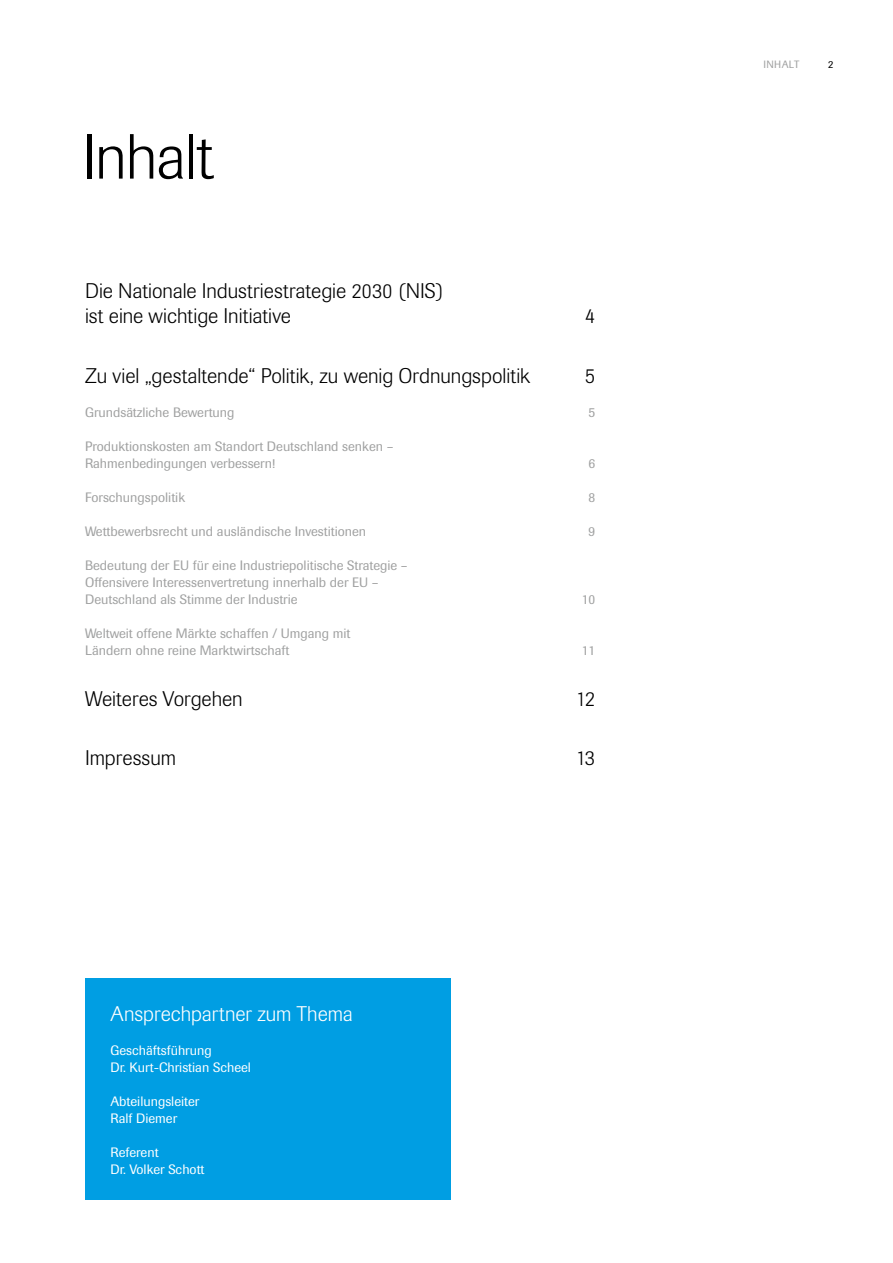
<style>
.page{position:relative;width:893px;height:1263px;background:#fff}
.page>*{position:absolute;margin:0;border:0;box-sizing:border-box;transform-origin:0 0}
.t1{font:300 63px "Imago Pro";letter-spacing:-.015em;color:#000}
.t2{font:300 21px/25.5px "Imago Pro";color:#000}
.t3{font:300 21px "Imago Pro";color:#fff}
.t4{font:13.5px/17px "Imago Pro";color:#a0a1a1}
.t5{font:13.5px/17px "Imago Pro";color:#fff}
.t6{font:10.5px "Imago Pro";letter-spacing:.03em;color:#a0a1a1}
.t7{font:10.5px "Imago Pro";color:#000}
</style>
<div class="page">
<div style="left:85px;top:978px;width:366px;height:221px;background:#009ee3"></div>
<h1 class="t1" style="left:82px;top:116px;width:133px">Inhalt</h1>
<h2 class="t2" style="left:85px;top:277px;width:360px">Die Nationale Industriestrategie 2030 (NIS) ist eine wichtige Initiative</h2>
<h2 class="t2" style="left:585px;top:303px;width:12px">4</h2>
<h2 class="t2" style="left:85px;top:362px;width:446px">Zu viel „gestaltende“ Politik, zu wenig Ordnungspolitik</h2>
<h2 class="t2" style="left:585px;top:362px;width:12px">5</h2>
<p class="t4" style="left:85px;top:403px;width:151px">Grundsätzliche Bewertung</p>
<p class="t4" style="left:589px;top:403px;width:8px">5</p>
<p class="t4" style="left:85px;top:437px;width:310px">Produktionskosten am Standort Deutschland senken –<br>Rahmenbedingungen verbessern!</p>
<p class="t4" style="left:589px;top:454px;width:8px">6</p>
<p class="t4" style="left:85px;top:488px;width:102px">Forschungspolitik</p>
<p class="t4" style="left:589px;top:488px;width:8px">8</p>
<p class="t4" style="left:85px;top:522px;width:283px">Wettbewerbsrecht und ausländische Investitionen</p>
<p class="t4" style="left:589px;top:522px;width:8px">9</p>
<p class="t4" style="left:85px;top:556px;width:324px">Bedeutung der EU für eine Industriepolitische Strategie –<br>Offensivere Interessenvertretung innerhalb der EU –<br>Deutschland als Stimme der Industrie</p>
<p class="t4" style="left:582px;top:590px;width:15px">10</p>
<p class="t4" style="left:85px;top:625px;width:267px">Weltweit offene Märkte schaffen / Umgang mit<br>Ländern ohne reine Marktwirtschaft</p>
<p class="t4" style="left:582px;top:642px;width:15px">11</p>
<h2 class="t2" style="left:85px;top:685px;width:159px">Weiteres Vorgehen</h2>
<h2 class="t2" style="left:576px;top:685px;width:21px">12</h2>
<h2 class="t2" style="left:85px;top:745px;width:93px">Impressum</h2>
<h2 class="t2" style="left:576px;top:745px;width:21px">13</h2>
<h2 class="t3" style="left:111px;top:1000px;width:244px">Ansprechpartner zum Thema</h2>
<p class="t5" style="left:111px;top:1041px;width:142px">Geschäftsführung<br>Dr. Kurt-Christian Scheel</p>
<p class="t5" style="left:111px;top:1092px;width:90px">Abteilungsleiter<br>Ralf Diemer</p>
<p class="t5" style="left:111px;top:1143px;width:96px">Referent<br>Dr. Volker Schott</p>
<p class="t6" style="left:764px;top:58px;width:37px">Inhalt</p>
<p class="t7" style="left:828px;top:58px;width:7px">2</p>
</div>
